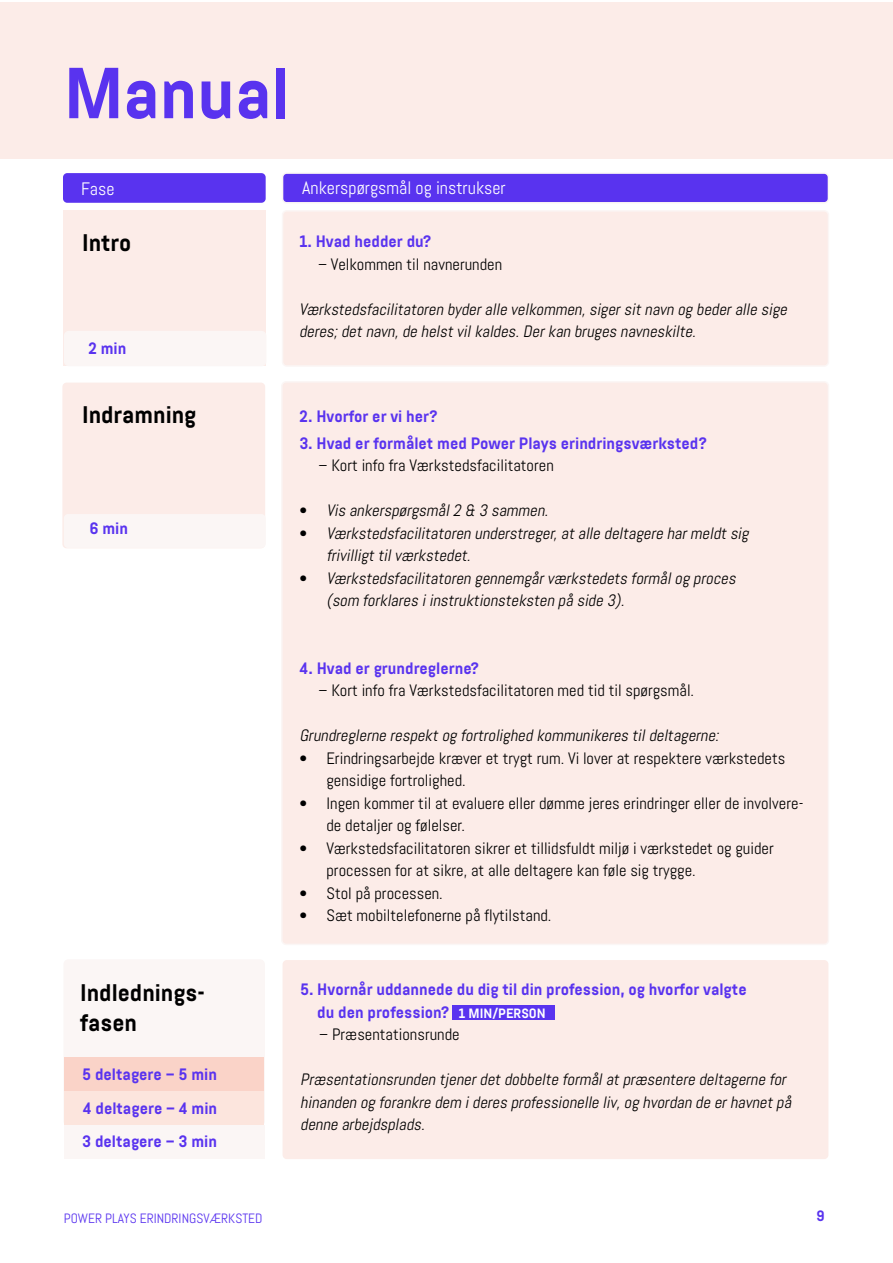
<style>
.page{position:relative;width:893px;height:1263px;background:#fff}
.page>*{position:absolute;margin:0;border:0;box-sizing:border-box;transform-origin:0 0}
.t1{font:700 72px "Abel Pro";color:#5933ef}
.t2{font:700 24px/30px "Abel Pro";color:#000}
.t3{font:18px "Abel";color:#fff}
.t4{font:italic 16.5px/22.5px "Abel";color:#000}
.t5{font:16.5px/22.5px "Abel";color:#000}
.t6{font:700 16.5px/22.5px "Abel Pro";color:#5933ef}
.t7{font:700 15px "Abel Pro";color:#5933ef}
.t8{font:13.5px "Abel";color:#5933ef}
.s1{font-style:normal}
.s2{font-size:13.5px;color:#fff}
</style>
<div class="page">
<div style="left:0;top:2px;width:893px;height:156px;background:#fcece8"></div>
<div style="left:283px;top:211px;width:545px;height:155px;background:#fcece8;border-radius:4px"></div>
<div style="left:282px;top:210px;width:547px;height:157px;border:2px solid #fbf6f5;border-radius:4px"></div>
<div style="left:283px;top:960px;width:545px;height:199px;background:#fcece8;border-radius:4px"></div>
<div style="left:282px;top:382px;width:546px;height:562px;background:#fcece8;border-radius:4px"></div>
<div style="left:281px;top:381px;width:548px;height:564px;border:2px solid #fbf6f5;border-radius:4px"></div>
<div style="left:63px;top:211px;width:203px;height:155px;background:#fcece8"></div>
<div style="left:453px;top:1005px;width:102px;height:15px;background:#5933ef"></div>
<div style="left:63px;top:173px;width:203px;height:30px;background:#5933ef;border-radius:4px"></div>
<div style="left:283px;top:173px;width:545px;height:30px;background:#5933ef;border-radius:4px"></div>
<div style="left:282px;top:172px;width:547px;height:32px;border:2px solid #fbf6f5;border-radius:4px"></div>
<div style="left:64px;top:960px;width:200px;height:165px;background:#fbf6f5;border-radius:4px"></div>
<div style="left:63px;top:959px;width:202px;height:167px;border:2px solid #fbf6f5;border-radius:4px"></div>
<div style="left:62px;top:383px;width:203px;height:165px;background:#fcece8;border-radius:4px"></div>
<div style="left:65px;top:332px;width:201px;height:33px;background:#fbf6f5;border-radius:4px"></div>
<div style="left:64px;top:331px;width:202px;height:35px;border:2px solid #fbf6f5;border-radius:4px"></div>
<div style="left:64px;top:514px;width:202px;height:34px;background:#fbf6f5;border-radius:4px"></div>
<div style="left:64px;top:1091px;width:200px;height:34px;background:#fce5dd"></div>
<div style="left:64px;top:1057px;width:200px;height:34px;background:#fad3c8"></div>
<div style="left:64px;top:1125px;width:201px;height:34px;background:#fbf6f5"></div>
<h1 class="t1" style="left:64px;top:43px;width:227px">Manual</h1>
<p class="t3" style="left:81px;top:177px;width:35px">Fase</p>
<p class="t3" style="left:302px;top:177px;width:205px">Ankerspørgsmål og instrukser</p>
<h2 class="t2" style="left:82px;top:228px;width:51px">Intro</h2>
<p class="t6" style="left:88px;top:337px;width:39px">2 min</p>
<h2 class="t2" style="left:82px;top:400px;width:116px">Indramning</h2>
<p class="t6" style="left:90px;top:517px;width:40px">6 min</p>
<h2 class="t2" style="left:80px;top:978px;width:126px">Indlednings&shy;fasen</h2>
<p class="t6" style="left:82px;top:1063px;width:136px">5 deltagere – 5 min</p>
<p class="t6" style="left:83px;top:1097px;width:136px">4 deltagere – 4 min</p>
<p class="t6" style="left:82px;top:1130px;width:136px">3 deltagere – 3 min</p>
<p class="t6" style="left:299px;top:231px;width:134px">1. Hvad hedder du?</p>
<p class="t5" style="left:318px;top:253px;width:186px">– Velkommen til navnerunden</p>
<p class="t4" style="left:299px;top:298px;width:493px">Værkstedsfacilitatoren byderalle velkommen,sigersitnavn og bederalle sige deres;detnavn,de helstvilkaldes.Derkan bruges navneskilte.</p>
<p class="t6" style="left:299px;top:405px;width:140px">2. Hvorfor er vi her?</p>
<p class="t6" style="left:299px;top:432px;width:409px">3. Hvad er formålet med Power Plays erindringsværksted?</p>
<p class="t5" style="left:318px;top:454px;width:237px">– Kort info fra Værkstedsfacilitatoren</p>
<p class="t4" style="left:299px;top:499px;width:254px"><span class="s1">•</span> Vis ankerspørgsmål2 &amp; 3 sammen.</p>
<p class="t4" style="left:326px;top:522px;width:427px;text-indent:-27px"><span class="s1">•</span> Værkstedsfacilitatoren understreger,atalle deltagere harmeldtsig frivilligttilværkstedet.</p>
<p class="t4" style="left:326px;top:567px;width:414px;text-indent:-27px"><span class="s1">•</span> Værkstedsfacilitatoren gennemgårværkstedets formålog proces (som forklares iinstruktionsteksten på side 3).</p>
<p class="t6" style="left:299px;top:657px;width:181px">4. Hvad er grundreglerne?</p>
<p class="t5" style="left:318px;top:679px;width:377px">– Kort info fra Værkstedsfacilitatoren med tid til spørgsmål.</p>
<p class="t4" style="left:299px;top:724px;width:424px">Grundreglerne respektog fortrolighed kommunikeres tildeltagerne:</p>
<p class="t5" style="left:326px;top:747px;width:460px;text-indent:-27px">• Erindringsarbejde kræver et trygt rum. Vi lover at respektere værkstedets gensidige fortrolighed.</p>
<p class="t5" style="left:326px;top:792px;width:478px;text-indent:-27px">• Ingen kommer til at evaluere eller dømme jeres erindringer eller de involvere&shy;de detaljer og følelser.</p>
<p class="t5" style="left:326px;top:837px;width:449px;text-indent:-27px">• Værkstedsfacilitatoren sikrer et tillidsfuldt miljø i værkstedet og guider processen for at sikre, at alle deltagere kan føle sig trygge.</p>
<p class="t5" style="left:299px;top:882px;width:145px">• Stol på processen.</p>
<p class="t5" style="left:299px;top:904px;width:254px">• Sæt mobiltelefonerne på flytilstand.</p>
<p class="t6" style="left:317px;top:978px;width:431px;text-indent:-17px">5. Hvornår uddannede du dig til din profession, og hvorfor valgte du den profession? <span class="s2">1 MIN/PERSON</span></p>
<p class="t5" style="left:319px;top:1023px;width:142px">– Præsentationsrunde</p>
<p class="t4" style="left:300px;top:1068px;width:496px">Præsentationsrunden tjenerdetdobbelte formålatpræsentere deltagerne for hinanden og forankre dem ideres professionelle liv,og hvordan de erhavnetpå denne arbejdsplads.</p>
<p class="t8" style="left:64px;top:1210px;width:200px">POWER PLAYS ERINDRINGSVÆRKSTED</p>
<p class="t7" style="left:816px;top:1205px;width:10px">9</p>
</div>
